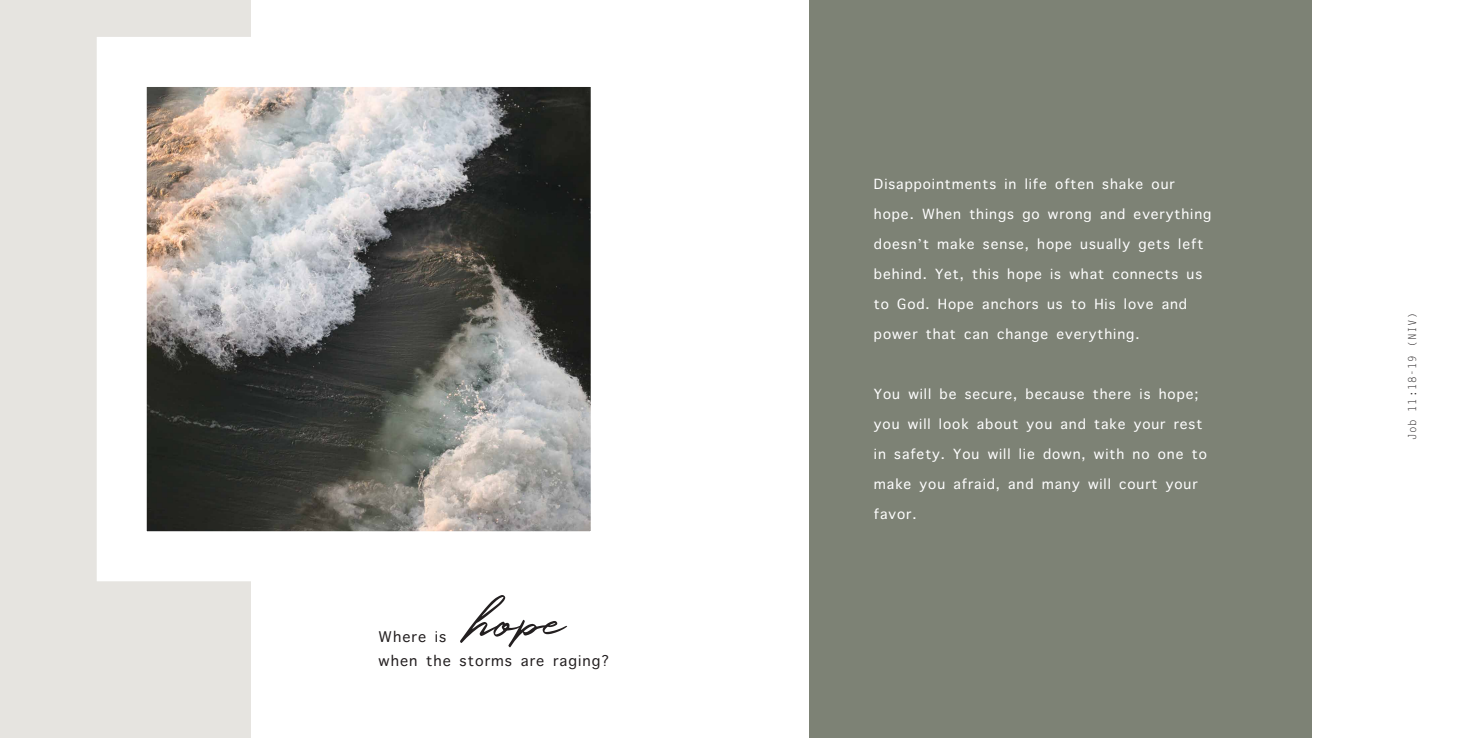
<style>
.page{position:relative;width:1475px;height:738px;background:#fff}
.page>*{position:absolute;margin:0;border:0;box-sizing:border-box;transform-origin:0 0}
.t1{font:70px "Holland";color:#231f20}
.t2{font:20px "Apple Symbols";color:#231f20}
.t3{font:19px "Apple Symbols";color:#fff}
.t4{font:11px "Letter Gothic Std";letter-spacing:.05em;color:#231f20}
</style>
<div class="page">
<div style="left:0;top:0;width:250px;height:737px;background:#e6e4e0"></div>
<img style="left:148px;top:88px;width:441px;height:442px">
<div style="left:97px;top:37px;width:543px;height:544px;border:50px solid #fff"></div>
<div style="left:809px;top:0;width:502px;height:737px;background:#7d8275"></div>
<p class="t1" style="left:470px;top:567px;width:96px">hope</p>
<p class="t2" style="left:459px;top:646px;width:54px">▲▼□ ▲</p>
<p class="t2" style="left:582px;top:646px;width:10px">■</p>
<p class="t3" style="left:888px;top:170px;width:141px">▲ □■▼ ■▼▲ ■ ●</p>
<p class="t3" style="left:1055px;top:170px;width:55px">□▼■ ▲</p>
<p class="t3" style="left:953px;top:200px;width:88px">■ ▼■▲ □</p>
<p class="t3" style="left:882px;top:230px;width:48px">□ ▲■▼</p>
<p class="t3" style="left:982px;top:230px;width:34px">▲ ■▲</p>
<p class="t3" style="left:1045px;top:230px;width:77px">□ ◆▲◆ ●●</p>
<p class="t3" style="left:1155px;top:230px;width:49px">▼▲ ● ▼</p>
<p class="t3" style="left:904px;top:260px;width:121px">■ ▼ ▼ ▲ □</p>
<p class="t3" style="left:1054px;top:260px;width:149px">▲ ▼ □■■ ▼▲ ◆▲</p>
<p class="t3" style="left:873px;top:290px;width:84px">▼□ □ ★□</p>
<p class="t3" style="left:990px;top:290px;width:155px">■ □ ▲ ◆▲ ▼□ ★ ▲ ●□❖</p>
<p class="t3" style="left:1169px;top:290px;width:9px">■</p>
<p class="t3" style="left:882px;top:320px;width:74px">□ ▼ ▼</p>
<p class="t3" style="left:1065px;top:320px;width:61px">❖ ▼■</p>
<p class="t3" style="left:1060px;top:380px;width:40px">◆▲ ▼</p>
<p class="t3" style="left:923px;top:410px;width:38px">●● ●□□</p>
<p class="t3" style="left:994px;top:410px;width:107px">□◆▼ □◆ ■ ▼</p>
<p class="t3" style="left:925px;top:440px;width:56px">▼ □◆</p>
<p class="t3" style="left:1003px;top:440px;width:20px">●● ●</p>
<p class="t3" style="left:1109px;top:440px;width:99px">▼ ■□ □■ ▼□</p>
<p class="t3" style="left:1103px;top:470px;width:89px">●● □◆ ▼ □◆</p>
<p class="t4" style="left:1405px;top:440px;width:130px;rotate:-90deg">Job 11:18-19 (NIV)</p>
</div>
